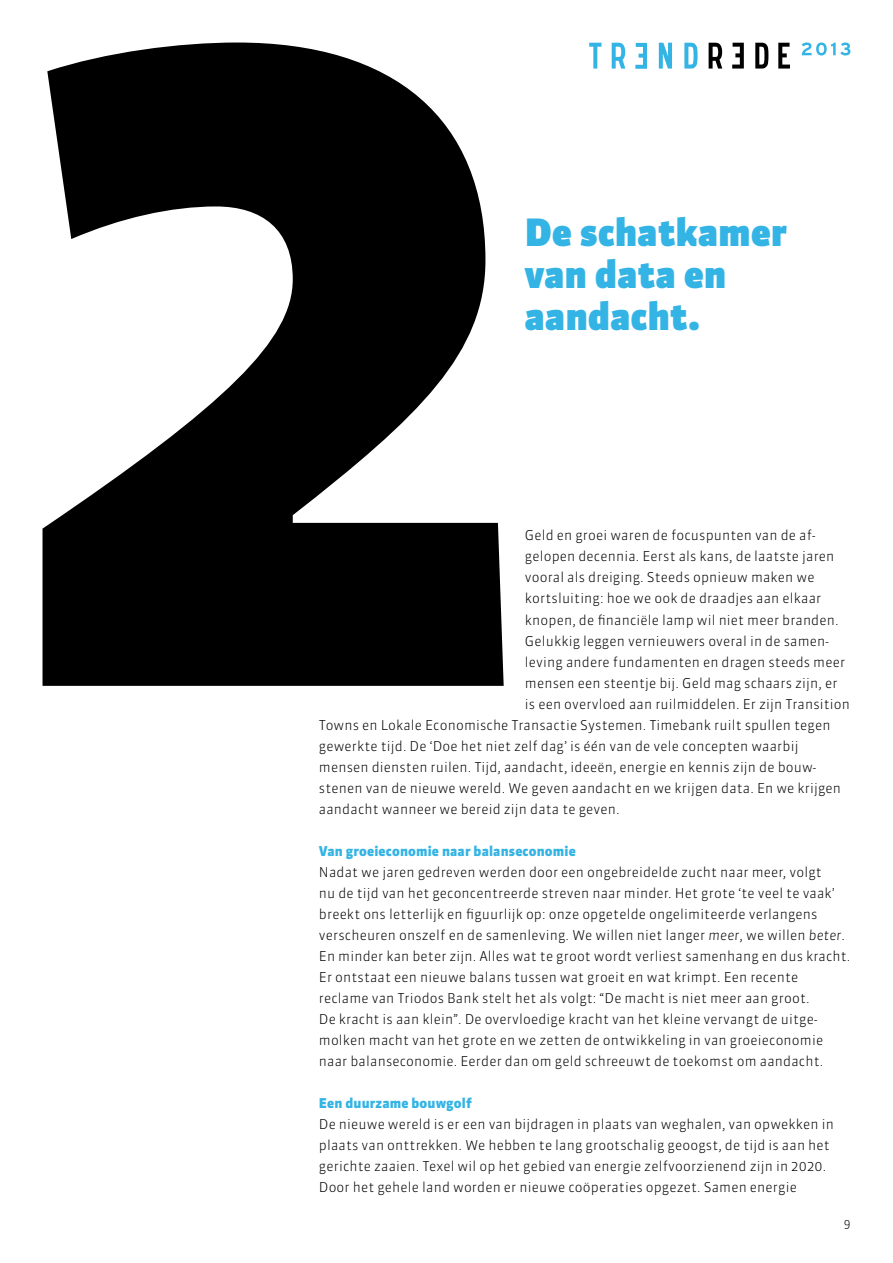
<style>
.page{position:relative;width:893px;height:1263px;background:#fff}
.page>*{position:absolute;margin:0;border:0;box-sizing:border-box;transform-origin:0 0}
.t1{font:900 37.5px/42px "Sanuk";letter-spacing:.01em;color:#34b4e4}
.t2{font:300 13.5px/21px "Sanuk";letter-spacing:.01em;color:#000}
.t3{font:900 13.5px "Sanuk";letter-spacing:.01em;color:#34b4e4}
.t4{font:300 12px "Sanuk";color:#000}
.s1{font-style:italic}
</style>
<div class="page">
<svg style="left:43px;top:43px;width:461px;height:643px;fill:#000"></svg>
<svg style="left:589px;top:43px;width:12px;height:26px"></svg>
<svg style="left:612px;top:43px;width:13px;height:26px"></svg>
<svg style="left:778px;top:43px;width:12px;height:26px"></svg>
<svg style="left:659px;top:43px;width:13px;height:26px"></svg>
<svg style="left:684px;top:43px;width:14px;height:26px"></svg>
<svg style="left:709px;top:43px;width:13px;height:26px"></svg>
<svg style="left:755px;top:43px;width:13px;height:26px"></svg>
<svg style="left:732px;top:43px;width:12px;height:26px"></svg>
<svg style="left:635px;top:43px;width:12px;height:26px"></svg>
<svg style="left:802px;top:43px;width:48px;height:12px"></svg>
<h1 class="t1" style="left:525px;top:212px;width:264px">De schatkamer van data en aandacht.</h1>
<p class="t2" style="left:525px;top:525px;width:292px">Geld en groei waren de focuspunten van de af-</p>
<p class="t2" style="left:525px;top:546px;width:311px">gelopen decennia. Eerst als kans, de laatste jaren</p>
<p class="t2" style="left:525px;top:567px;width:291px">vooral als dreiging. Steeds opnieuw maken we</p>
<p class="t2" style="left:525px;top:588px;width:298px">kortsluiting: hoe we ook de draadjes aan elkaar</p>
<p class="t2" style="left:525px;top:609px;width:315px">knopen, de financiële lamp wil niet meer branden.</p>
<p class="t2" style="left:525px;top:630px;width:305px">Gelukkig leggen vernieuwers overal in de samen-</p>
<p class="t2" style="left:525px;top:651px;width:322px">leving andere fundamenten en dragen steeds meer</p>
<p class="t2" style="left:525px;top:672px;width:314px">mensen een steentje bij. Geld mag schaars zijn, er</p>
<p class="t2" style="left:525px;top:693px;width:327px">is een overvloed aan ruilmiddelen. Er zijn Transition</p>
<p class="t2" style="left:319px;top:714px;width:513px">Towns en Lokale Economische Transactie Systemen. Timebank ruilt spullen tegen</p>
<p class="t2" style="left:319px;top:735px;width:481px">gewerkte tijd. De ‘Doe het niet zelf dag’ is één van de vele concepten waarbij</p>
<p class="t2" style="left:319px;top:756px;width:499px">mensen diensten ruilen. Tijd, aandacht, ideeën, energie en kennis zijn de bouw-</p>
<p class="t2" style="left:319px;top:777px;width:524px">stenen van de nieuwe wereld. We geven aandacht en we krijgen data. En we krijgen</p>
<p class="t2" style="left:319px;top:798px;width:302px">aandacht wanneer we bereid zijn data te geven.</p>
<p class="t3" style="left:319px;top:842px;width:258px">Van groeieconomie naar balanseconomie</p>
<p class="t2" style="left:319px;top:861px;width:533px">Nadat we jaren gedreven werden door een ongebreidelde zucht naar meer, volgt<br>nu de tijd van het geconcentreerde streven naar minder. Het grote ‘te veel te vaak’ breekt ons letterlijk en figuurlijk op: onze opgetelde ongelimiteerde verlangens verscheuren onszelf en de samenleving. We willen niet langer <span class="s1">meer</span>, we willen <span class="s1">beter</span>.<br>En minder kan beter zijn. Alles wat te groot wordt verliest samenhang en dus kracht.<br>Er ontstaat een nieuwe balans tussen wat groeit en wat krimpt. Een recente reclame van Triodos Bank stelt het als volgt: “De macht is niet meer aan groot.<br>De kracht is aan klein”. De overvloedige kracht van het kleine vervangt de uitge&shy;molken macht van het grote en we zetten de ontwikkeling in van groeieconomie naar balanseconomie. Eerder dan om geld schreeuwt de toekomst om aandacht.</p>
<p class="t3" style="left:319px;top:1094px;width:154px">Een duurzame bouwgolf</p>
<p class="t2" style="left:319px;top:1113px;width:517px">De nieuwe wereld is er een van bijdragen in plaats van weghalen, van opwekken in plaats van onttrekken. We hebben te lang grootschalig geoogst, de tijd is aan het gerichte zaaien. Texel wil op het gebied van energie zelfvoorzienend zijn in 2020.<br>Door het gehele land worden er nieuwe coöperaties opgezet. Samen energie</p>
<p class="t4" style="left:844px;top:1216px;width:8px">9</p>
</div>
